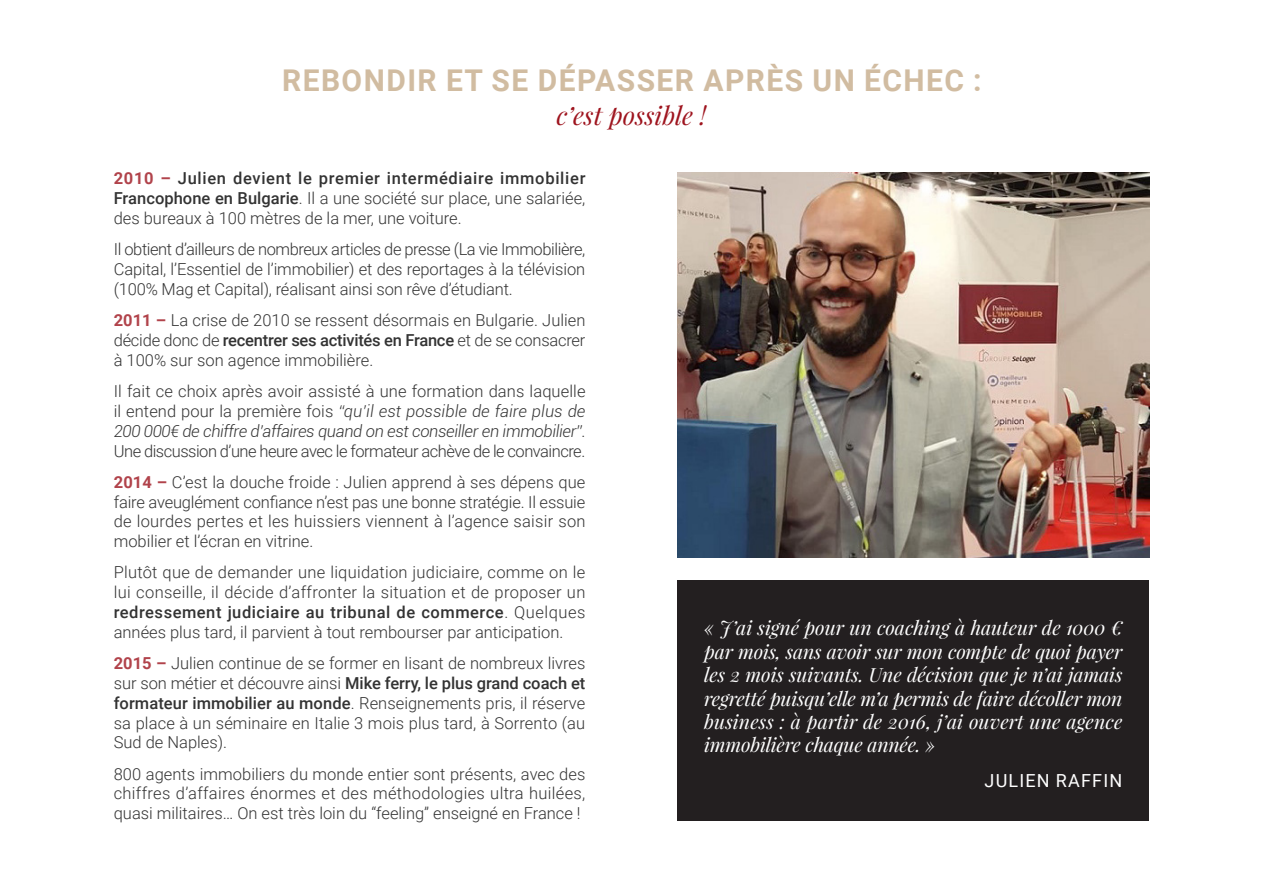
<style>
.page{position:relative;width:1263px;height:893px;background:#fff}
.page>*{position:absolute;margin:0;border:0;box-sizing:border-box;transform-origin:0 0}
.t1{font:700 30px "Roboto";letter-spacing:.05em;color:#d1bca1}
.t2{font:italic 25.5px "Playfair Display";color:#9e141e}
.Citations{font:italic 19.5px/23.4px "Playfair Display";letter-spacing:.005em;color:#fff;text-align:justify}
.Citations-2{font:18px "Roboto";letter-spacing:.065em;color:#fff}
.t3{font:300 16.5px/19.8px "Roboto";color:#333;text-align:justify}
.s1{font-weight:700;color:#b1434b}
.s2{font-weight:500}
.s3{font-style:italic}
</style>
<div class="page">
<div style="left:677px;top:580px;width:472px;height:241px;background:#231f20"></div>
<img style="left:677px;top:172px;width:472px;height:386px">
<h1 class="t1" style="left:282px;top:59px;width:701px">REBONDIR ET SE DÉPASSER APRÈS UN ÉCHEC :</h1>
<h1 class="t2" style="left:557px;top:99px;width:151px">c’est possible !</h1>
<h2 class="t3" style="left:114px;top:168px;width:473px"><span class="s1">2010 –</span> <span class="s2">Julien devient le premier intermédiaire immobilier Francophone en Bulgarie</span>. Il a une société sur place, une salariée, des bureaux à 100 mètres de la mer, une voiture.</h2>
<h2 class="t3" style="left:114px;top:239px;width:473px">Il obtient d’ailleurs de nombreux articles de presse (La vie Immobilière, Capital, l’Essentiel de l’immobilier) et des reportages à la télévision (100% Mag et Capital), réalisant ainsi son rêve d’étudiant.</h2>
<h2 class="t3" style="left:114px;top:310px;width:473px"><span class="s1">2011 –</span> La crise de 2010 se ressent désormais en Bulgarie. Julien décide donc de <span class="s2">recentrer ses activités en France</span> et de se consacrer à 100% sur son agence immobilière.</h2>
<h2 class="t3" style="left:114px;top:381px;width:473px">Il fait ce choix après avoir assisté à une formation dans laquelle il entend pour la première fois <span class="s3">“qu’il est possible de faire plus de 200 000€ de chiffre d’affaires quand on est conseiller en immobilier”</span>.<br>Une discussion d’une heure avec le formateur achève de le convaincre.</h2>
<h2 class="t3" style="left:114px;top:471px;width:473px"><span class="s1">2014 –</span> C’est la douche froide : Julien apprend à ses dépens que faire aveuglément confiance n’est pas une bonne stratégie. Il essuie de lourdes pertes et les huissiers viennent à l’agence saisir son mobilier et l’écran en vitrine.</h2>
<h2 class="t3" style="left:114px;top:562px;width:473px">Plutôt que de demander une liquidation judiciaire, comme on le lui conseille, il décide d’affronter la situation et de proposer un <span class="s2">redressement judiciaire au tribunal de commerce</span>. Quelques années plus tard, il parvient à tout rembourser par anticipation.</h2>
<h2 class="t3" style="left:114px;top:653px;width:473px"><span class="s1">2015 –</span> Julien continue de se former en lisant de nombreux livres sur son métier et découvre ainsi <span class="s2">Mike ferry, le plus grand coach et formateur immobilier au monde</span>. Renseignements pris, il réserve sa place à un séminaire en Italie 3 mois plus tard, à Sorrento (au Sud de Naples).</h2>
<h2 class="t3" style="left:114px;top:763px;width:473px">800 agents immobiliers du monde entier sont présents, avec des chiffres d’affaires énormes et des méthodologies ultra huilées, quasi militaires… On est très loin du “feeling” enseigné en France !</h2>
<p class="Citations" style="left:704px;top:616px;width:420px">« J’ai signé pour un coaching à hauteur de 1000 € par mois, sans avoir sur mon compte de quoi payer les 2 mois suivants. Une décision que je n’ai jamais regretté puisqu’elle m’a permis de faire décoller mon business : à partir de 2016, j’ai ouvert une agence immobilière chaque année. »</p>
<p class="Citations-2" style="left:985px;top:768px;width:139px">JULIEN RAFFIN</p>
</div>
